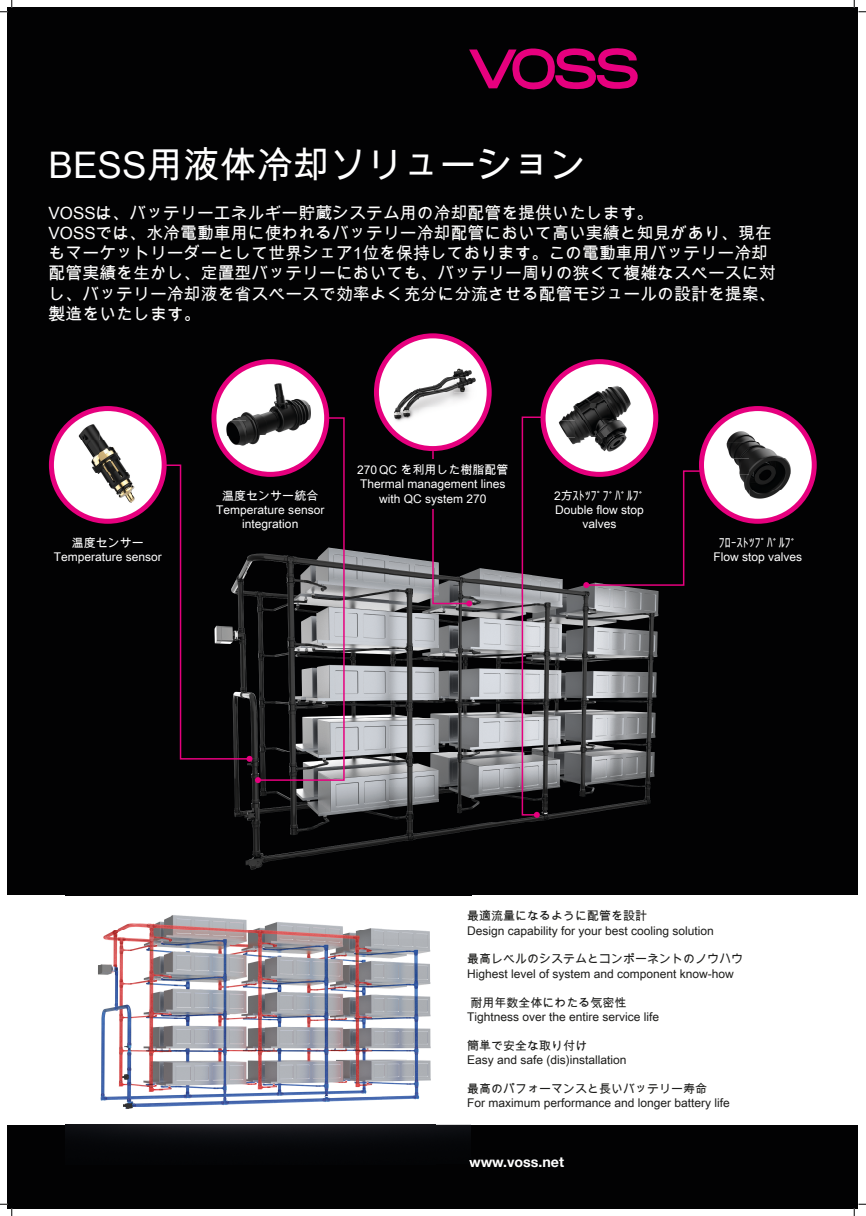
<style>
.page{position:relative;width:866px;height:1216px;background:#fff}
.page>*{position:absolute;margin:0;border:0;box-sizing:border-box;transform-origin:0 0}
.t1{font:36.65px "Arial Unicode MS";color:#fff}
.t2{font:16.9px/20.2px "Arial Unicode MS";color:#fff}
.t3{font:700 14.25px "Helvetica Neue";color:#fff}
.t4{font:12px/14.4px "Arial Unicode MS";color:#1d1d1b}
.t5{font:12px/14.4px "Arial Unicode MS";color:#fff;text-align:center}
</style>
<div class="page">
<div style="left:8px;top:7px;width:850px;height:888px;background:#020203"></div>
<div style="left:8px;top:1124px;width:850px;height:84px;background:#020203"></div>
<svg style="left:469px;top:48px;width:168px;height:41px"></svg>
<img style="left:234px;top:549px;width:425px;height:321px">
<img style="left:67px;top:408px;width:65px;height:113px">
<img style="left:132px;top:414px;width:16px;height:102px">
<img style="left:51px;top:425px;width:16px;height:64px">
<img style="left:148px;top:425px;width:13px;height:64px">
<img style="left:57px;top:489px;width:10px;height:15px">
<img style="left:148px;top:489px;width:11px;height:15px">
<div style="left:49px;top:406px;width:118px;height:118px;border:5px solid #e6007e;border-radius:50%"></div>
<svg style="left:214px;top:361px;width:112px;height:113px"></svg>
<img style="left:221px;top:375px;width:89px;height:15px">
<img style="left:310px;top:378px;width:16px;height:27px">
<img style="left:217px;top:390px;width:93px;height:15px">
<svg style="left:543px;top:361px;width:112px;height:113px"></svg>
<img style="left:552px;top:370px;width:87px;height:17px">
<img style="left:639px;top:378px;width:16px;height:59px">
<img style="left:546px;top:387px;width:93px;height:17px">
<img style="left:575px;top:404px;width:64px;height:16px">
<img style="left:546px;top:420px;width:93px;height:17px">
<img style="left:546px;top:437px;width:93px;height:17px">
<img style="left:639px;top:437px;width:13px;height:20px">
<img style="left:556px;top:454px;width:19px;height:15px">
<img style="left:575px;top:454px;width:64px;height:17px">
<div style="left:540px;top:359px;width:118px;height:118px;border:5px solid #e6007e;border-radius:50%"></div>
<svg style="left:376px;top:336px;width:113px;height:112px;background:#fbd9eb"></svg>
<img style="left:384px;top:362px;width:104px;height:60px">
<img style="left:385px;top:422px;width:95px;height:15px">
<div style="left:374px;top:333px;width:117px;height:118px;border:5px solid #e6007e;border-radius:50%"></div>
<img style="left:715px;top:411px;width:83px;height:16px">
<img style="left:798px;top:425px;width:16px;height:79px">
<img style="left:705px;top:427px;width:93px;height:16px">
<img style="left:701px;top:443px;width:97px;height:47px">
<img style="left:707px;top:490px;width:91px;height:15px">
<img style="left:718px;top:505px;width:78px;height:16px">
<div style="left:699px;top:406px;width:117px;height:118px;border:5px solid #e6007e;border-radius:50%"></div>
<img style="left:66px;top:895px;width:405px;height:248px">
<svg style="left:161px;top:405px;width:184px;height:378px"></svg>
<svg style="left:431px;top:449px;width:41px;height:157px"></svg>
<div style="left:384px;top:460px;width:97px;height:49px;background:#020203"></div>
<svg style="left:521px;top:404px;width:23px;height:413px"></svg>
<svg style="left:583px;top:469px;width:119px;height:119px"></svg>
<svg style="left:0;top:0;width:13px;height:13px"></svg>
<svg style="left:0;top:1203px;width:13px;height:12px"></svg>
<svg style="left:853px;top:0;width:12px;height:13px"></svg>
<svg style="left:853px;top:1203px;width:12px;height:12px"></svg>
<h1 class="t1" style="left:49px;top:139px;width:539px">BESS用液体冷却ソリューション</h1>
<p class="t2" style="left:49px;top:202px;width:728px">VOSSは、バッテリーエネルギー貯蔵システム用の冷却配管を提供いたします。<br>VOSSでは、水冷電動車用に使われるバッテリー冷却配管において高い実績と知見があり、現在もマーケットリーダーとして世界シェア1位を保持しております。この電動車用バッテリー冷却配管実績を生かし、定置型バッテリーにおいても、バッテリー周りの狭くて複雑なスペースに対し、バッテリー冷却液を省スペースで効率よく充分に分流させる配管モジュールの設計を提案、製造をいたします。</p>
<p class="t5" style="left:357px;top:462px;width:153px">270 QC を利用した樹脂配管<br>Thermal management lines with QC system 270</p>
<p class="t5" style="left:216px;top:488px;width:110px">温度センサー統合<br>Temperature sensor integration</p>
<p class="t5" style="left:554px;top:488px;width:92px">2方ｽﾄｯﾌﾟﾌﾞﾊﾞﾙﾌﾞ<br>Double flow stop valves</p>
<p class="t5" style="left:54px;top:535px;width:110px">温度センサー<br>Temperature sensor</p>
<p class="t5" style="left:713px;top:535px;width:90px">ﾌﾛｰｽﾄｯﾌﾟﾊﾞﾙﾌﾞ<br>Flow stop valves</p>
<p class="t4" style="left:467px;top:908px;width:248px">最適流量になるように配管を設計<br>Design capability for your best cooling solution</p>
<p class="t4" style="left:467px;top:951px;width:278px">最高レベルのシステムとコンポーネントのノウハウ<br>Highest level of system and component know-how</p>
<p class="t4" style="left:467px;top:994px;width:194px">耐用年数全体にわたる気密性<br>Tightness over the entire service life</p>
<p class="t4" style="left:467px;top:1038px;width:161px">簡単で安全な取り付け<br>Easy and safe (dis)installation</p>
<p class="t4" style="left:467px;top:1081px;width:264px">最高のパフォーマンスと長いバッテリー寿命<br>For maximum performance and longer battery life</p>
<p class="t3" style="left:469px;top:1151px;width:96px">www.voss.net</p>
</div>
